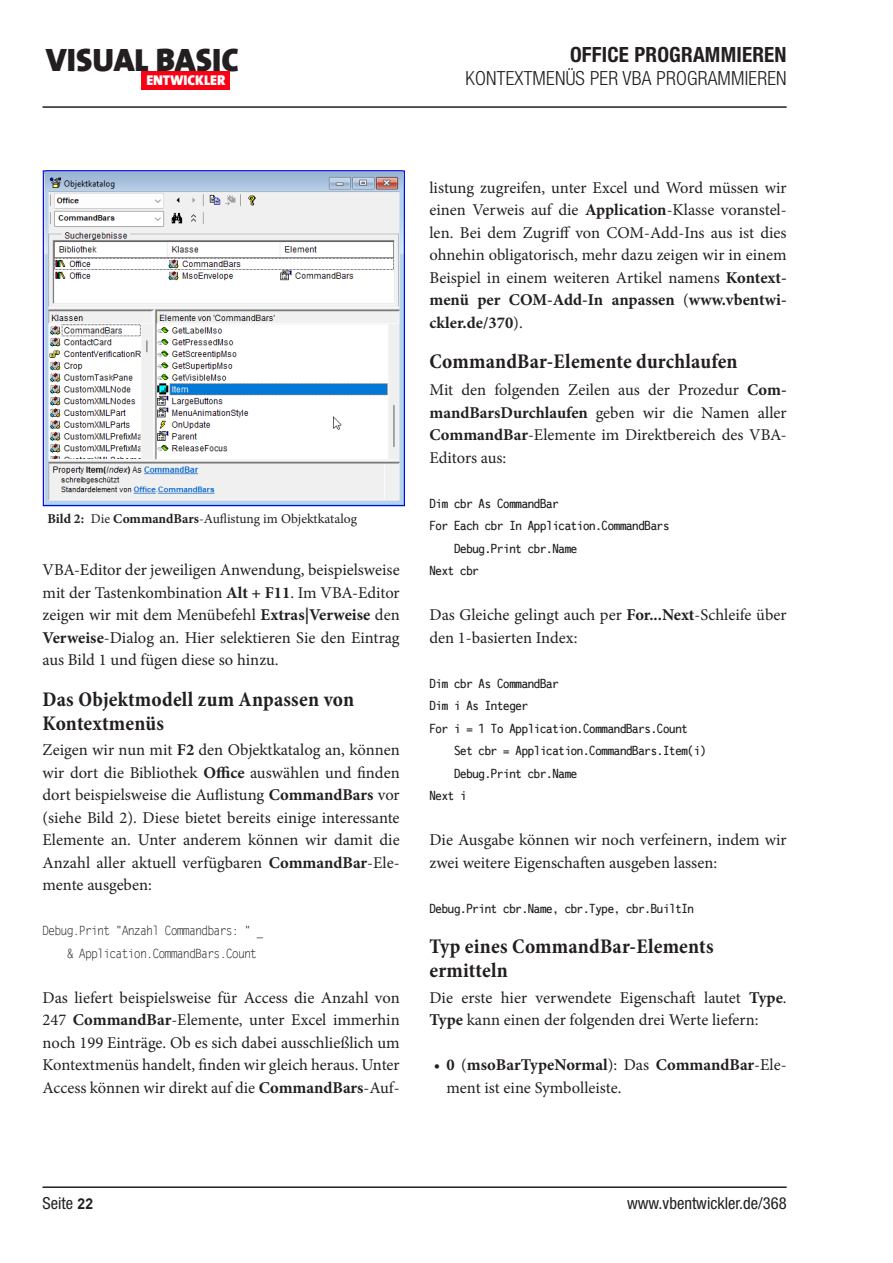
<style>
.page{position:relative;width:893px;height:1263px;background:#fff}
.page>*{position:absolute;margin:0;border:0;box-sizing:border-box;transform-origin:0 0}
.t1{font:900 32.55px "The Sans";color:#231f20}
.Zwischenueberschrift{font:700 condensed 21px/24px "Minion Pro";letter-spacing:.01em;color:#231f20}
.t2{font:700 condensed 21px "Helvetica Neue LT Std";color:#231f20}
.t3{font:300 condensed 19.5px "Helvetica Neue LT Std";letter-spacing:.01em;color:#231f20}
.Fliesstext{font:16.5px/22.5px "Minion Pro";color:#231f20;text-align:justify}
.t4{font:condensed 16.5px "Helvetica Neue LT Std";color:#231f20}
.t5{font:900 14.25px "The Sans";color:#fff}
.t6{font:13.5px "Minion Pro";color:#231f20}
.Listing_Fliesstext_L{font:700 12.75px "Letter Gothic";letter-spacing:-.02em;color:#231f20}
.Listing_Fliesstext_L-2{font:12.75px "Letter Gothic";letter-spacing:-.02em;color:#231f20}
.s1{font-weight:700}
.s2{font-family:"DIN Offc";font-weight:700;font-stretch:normal;font-size:15px}
</style>
<div class="page">
<div style="left:142px;top:71px;width:88px;height:18px;background:#f90015"></div>
<hr style="left:43px;top:1186px;width:744px;height:2px;background:#231f20">
<hr style="left:43px;top:106px;width:744px;height:2px;background:#231f20">
<img style="left:45px;top:173px;width:358px;height:331px">
<div style="left:43px;top:171px;width:362px;height:335px;border:1px solid #00f"></div>
<h1 class="t1" style="left:46px;top:32px;width:195px">VISUAL BASIC</h1>
<p class="t5" style="left:146px;top:68px;width:80px">ENTWICKLER</p>
<p class="t2" style="left:570px;top:42px;width:22px">OFFICE</p>
<p class="t2" style="left:634px;top:42px;width:13px">PROGRAMMIEREN</p>
<p class="t3" style="left:466px;top:67px;width:323px">KONTEXTMENÜS PER VBA PROGRAMMIEREN</p>
<p class="t6" style="left:47px;top:510px;width:311px"><span class="s1">Bild 2:</span> Die <span class="s1">CommandBars</span>-Auflistung im Objektkatalog</p>
<p class="Fliesstext" style="left:43px;top:559px;width:359px">VBA-Editor der jeweiligen Anwendung, beispielsweise mit der Tastenkombination <span class="s1">Alt + F11</span>. Im VBA-Editor zeigen wir mit dem Menübefehl <span class="s1">Extras|Verweise</span> den <span class="s1">Verweise</span>-Dialog an. Hier selektieren Sie den Eintrag aus Bild 1 und fügen diese so hinzu.</p>
<p class="Zwischenueberschrift" style="left:43px;top:687px;width:313px">Das Objektmodell zum Anpassen von<br>Kontextmenüs</p>
<p class="Fliesstext" style="left:43px;top:739px;width:359px">Zeigen wir nun mit <span class="s1">F2</span> den Objektkatalog an, können wir dort die Bibliothek <span class="s1">Office</span> auswählen und finden dort beispielsweise die Auflistung <span class="s1">CommandBars</span> vor (siehe Bild 2). Diese bietet bereits einige interessante Elemente an. Unter anderem können wir damit die Anzahl aller aktuell verfügbaren <span class="s1">CommandBar</span>-Ele&shy;mente ausgeben:</p>
<p class="Listing_Fliesstext_L-2" style="left:43px;top:923px;width:222px">Debug.Print "Anzahl Commandbars: " _</p>
<p class="Listing_Fliesstext_L-2" style="left:67px;top:946px;width:191px">&amp; Application.CommandBars.Count</p>
<p class="Fliesstext" style="left:43px;top:986px;width:359px">Das liefert beispielsweise für Access die Anzahl von 247 <span class="s1">CommandBar</span>-Elemente, unter Excel immerhin noch 199 Einträge. Ob es sich dabei ausschließlich um Kontextmenüs handelt, finden wir gleich heraus. Unter Access können wir direkt auf die <span class="s1">CommandBars</span>-Auf-</p>
<p class="Fliesstext" style="left:429px;top:176px;width:359px">listung zugreifen, unter Excel und Word müssen wir einen Verweis auf die <span class="s1">Application</span>-Klasse voranstel&shy;len. Bei dem Zugriff von COM-Add-Ins aus ist dies ohnehin obligatorisch, mehr dazu zeigen wir in einem Beispiel in einem weiteren Artikel namens <span class="s1">Kontext&shy;menü per COM-Add-In anpassen</span> (<span class="s1">www.vbentwi&shy;ckler.de/370</span>).</p>
<p class="Zwischenueberschrift" style="left:429px;top:349px;width:310px">CommandBar-Elemente durchlaufen</p>
<p class="Fliesstext" style="left:429px;top:379px;width:359px">Mit den folgenden Zeilen aus der Prozedur <span class="s1">Com&shy;mandBarsDurchlaufen</span> geben wir die Namen aller <span class="s1">CommandBar</span>-Elemente im Direktbereich des VBA-Editors aus:</p>
<p class="Listing_Fliesstext_L" style="left:429px;top:495px;width:131px">Dim cbr As CommandBar</p>
<p class="Listing_Fliesstext_L" style="left:429px;top:517px;width:241px">For Each cbr In Application.CommandBars</p>
<p class="Listing_Fliesstext_L" style="left:454px;top:540px;width:125px">Debug.Print cbr.Name</p>
<p class="Listing_Fliesstext_L" style="left:429px;top:562px;width:51px">Next cbr</p>
<p class="Fliesstext" style="left:429px;top:604px;width:359px">Das Gleiche gelingt auch per <span class="s1">For...Next</span>-Schleife über den 1-basierten Index:</p>
<p class="Listing_Fliesstext_L" style="left:429px;top:675px;width:131px">Dim cbr As CommandBar</p>
<p class="Listing_Fliesstext_L" style="left:429px;top:697px;width:100px">Dim i As Integer</p>
<p class="Listing_Fliesstext_L" style="left:429px;top:720px;width:260px">For i = 1 To Application.CommandBars.Count</p>
<p class="Listing_Fliesstext_L" style="left:454px;top:742px;width:254px">Set cbr = Application.CommandBars.Item(i)</p>
<p class="Listing_Fliesstext_L" style="left:454px;top:765px;width:125px">Debug.Print cbr.Name</p>
<p class="Listing_Fliesstext_L" style="left:429px;top:787px;width:39px">Next i</p>
<p class="Fliesstext" style="left:429px;top:829px;width:359px">Die Ausgabe können wir noch verfeinern, indem wir zwei weitere Eigenschaften ausgeben lassen:</p>
<p class="Listing_Fliesstext_L" style="left:429px;top:900px;width:266px">Debug.Print cbr.Name, cbr.Type, cbr.BuiltIn</p>
<p class="Zwischenueberschrift" style="left:429px;top:934px;width:286px">Typ eines CommandBar-Elements ermitteln</p>
<p class="Fliesstext" style="left:429px;top:986px;width:359px">Die erste hier verwendete Eigenschaft lautet <span class="s1">Type</span>.<br><span class="s1">Type</span> kann einen der folgenden drei Werte liefern:</p>
<p class="Fliesstext" style="left:446px;top:1054px;width:342px;text-indent:-13px">• <span class="s1">0</span> (<span class="s1">msoBarTypeNormal</span>): Das <span class="s1">CommandBar</span>-Ele&shy;ment ist eine Symbolleiste.</p>
<p class="t4" style="left:43px;top:1194px;width:52px">Seite <span class="s2">22</span></p>
<p class="t4" style="left:627px;top:1194px;width:161px">www.vbentwickler.de/368</p>
</div>
